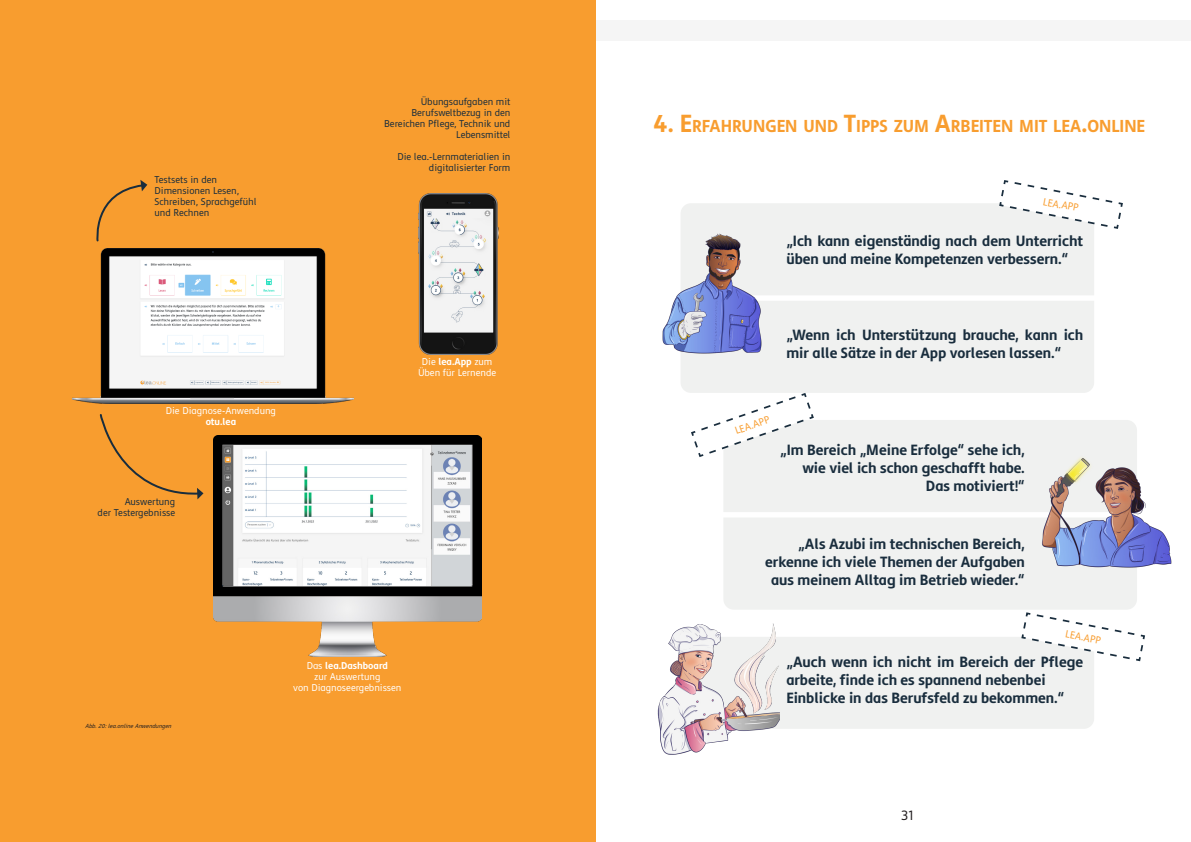
<style>
.page{position:relative;width:1191px;height:842px;background:#fff}
.page>*{position:absolute;margin:0;border:0;box-sizing:border-box;transform-origin:0 0}
.Große_Kapitelüberschrift{font:700 17.5px "Semikolon Plus";color:#f89d2f}
.Text{font:700 15px/18px "Semikolon Plus";color:#192d3d}
.t1{font:14px "Semikolon Plus";color:#231f20}
.Pflegeuniversum{font:10.4px "Semikolon Plus";color:#f89d2f}
.Text-2{font:10px/11px "Semikolon Plus";color:#192d3d;text-align:right}
.Text-3{font:10px "Semikolon Plus";color:#fff}
.Text-4{font:700 10px "Semikolon Plus";color:#fff}
.Bildunterschrift{font:italic 6px "Semikolon Plus";color:#231f20}
.s1{font-weight:400}
.s2{font-size:25px}
</style>
<div class="page">
<div style="left:0;top:20px;width:1191px;height:20px;background:#f5f5f5"></div>
<img style="left:662px;top:293px;width:96px;height:59px">
<img style="left:1146px;top:523px;width:26px;height:43px">
<div style="left:681px;top:637px;width:413px;height:92px;background:#f0f1f0;border-radius:10px"></div>
<svg style="left:680px;top:180px;width:443px;height:115px"></svg>
<img style="left:657px;top:628px;width:123px;height:127px">
<svg style="left:680px;top:301px;width:466px;height:361px"></svg>
<div style="left:0;top:0;width:595px;height:842px;background:#f89d2f"></div>
<img style="left:72px;top:248px;width:281px;height:155px">
<img style="left:213px;top:436px;width:269px;height:221px">
<img style="left:418px;top:194px;width:80px;height:160px">
<svg style="left:99px;top:414px;width:104px;height:85px"></svg>
<svg style="left:96px;top:180px;width:51px;height:62px"></svg>
<p class="Text-2" style="left:154px;top:174px;width:64px">Testsets in den</p>
<p class="Text-2" style="left:154px;top:185px;width:86px">Dimensionen Lesen,</p>
<p class="Text-2" style="left:154px;top:196px;width:104px">Schreiben, Sprachgefühl</p>
<p class="Text-2" style="left:154px;top:207px;width:56px">und Rechnen</p>
<p class="Text-3" style="left:166px;top:406px;width:112px">Die Diagnose-Anwendung</p>
<p class="Text-4" style="left:206px;top:416px;width:32px">otu.lea</p>
<p class="Text-2" style="left:125px;top:497px;width:52px">Auswertung</p>
<p class="Text-2" style="left:98px;top:508px;width:79px">der Testergebnisse</p>
<p class="Text-2" style="left:384px;top:96px;width:128px">Übungsaufgaben mit<br>Berufsweltbezug in den<br>Bereichen Pflege, Technik und<br>Lebensmittel</p>
<p class="Text-2" style="left:397px;top:151px;width:115px">Die lea.-Lernmaterialien in digitalisierter Form</p>
<p class="Text-4" style="left:422px;top:355px;width:72px"><span class="s1">Die</span> lea.App <span class="s1">zum</span></p>
<p class="Text-3" style="left:418px;top:367px;width:80px">Üben für Lernende</p>
<p class="Bildunterschrift" style="left:85px;top:723px;width:89px">Abb.20:lea.onlineAnwendungen</p>
<p class="Text-4" style="left:307px;top:660px;width:83px"><span class="s1">Das</span> lea.Dashboard</p>
<p class="Text-3" style="left:314px;top:671px;width:68px">zur Auswertung</p>
<p class="Text-3" style="left:293px;top:682px;width:110px">von Diagnoseergebnissen</p>
<p class="Große_Kapitelüberschrift" style="left:653px;top:116px;width:493px"><span class="s2">4. E</span>RFAHRUNGEN UND <span class="s2">T</span>IPPS ZUM <span class="s2">A</span>RBEITEN MIT LEA<span class="s2">.</span>ONLINE</p>
<p class="Pflegeuniversum" style="left:1044px;top:196px;width:38px;rotate:11deg">LEA.APP</p>
<p class="Text" style="left:786px;top:232px;width:298px">„Ich kann eigenständig nach dem Unterricht üben und meine Kompetenzen verbessern.“</p>
<p class="Text" style="left:786px;top:326px;width:298px">„Wenn ich Unterstützung brauche, kann ich mir alle Sätze in der App vorlesen lassen.“</p>
<p class="Pflegeuniversum" style="left:733px;top:426px;width:38px;rotate:-19deg">LEA.APP</p>
<p class="Text" style="left:780px;top:441px;width:246px">„Im Bereich „Meine Erfolge“ sehe ich,</p>
<p class="Text" style="left:802px;top:459px;width:224px">wie viel ich schon geschafft habe.</p>
<p class="Text" style="left:926px;top:477px;width:100px">Das motiviert!“</p>
<p class="Text" style="left:798px;top:535px;width:228px">„Als Azubi im technischen Bereich,</p>
<p class="Text" style="left:765px;top:553px;width:261px;text-align:center">erkenne ich viele Themen der Aufgaben aus meinem Alltag im Betrieb wieder.“</p>
<p class="Pflegeuniversum" style="left:1066px;top:628px;width:38px;rotate:11deg">LEA.APP</p>
<p class="Text" style="left:786px;top:653px;width:298px">„Auch wenn ich nicht im Bereich der Pflege arbeite, finde ich es spannend nebenbei</p>
<p class="Text" style="left:786px;top:689px;width:279px">Einblicke in das Berufsfeld zu bekommen.“</p>
<p class="t1" style="left:900px;top:808px;width:15px">31</p>
</div>
